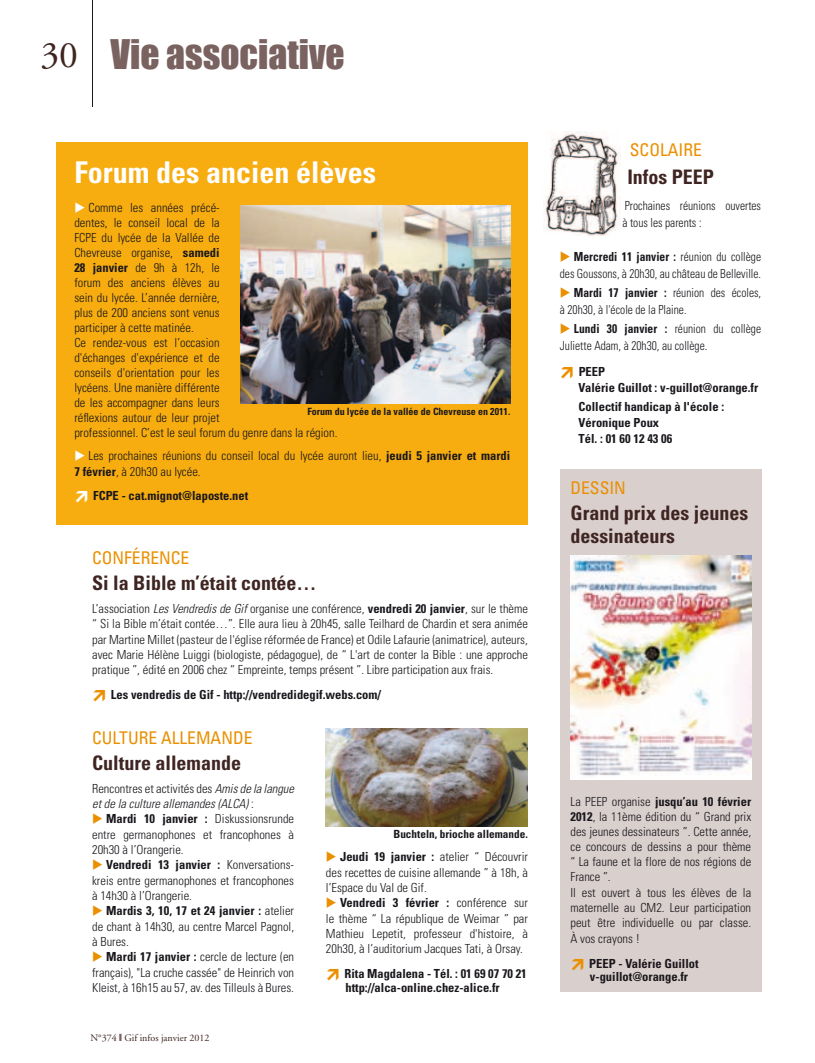
<style>
.page{position:relative;width:815px;height:1063px;background:#fff}
.page>*{position:absolute;margin:0;border:0;box-sizing:border-box;transform-origin:0 0}
.t1{font:37.5px "Impact";color:#796260}
.t2{font:700 condensed 30px "Univers LT";color:#fff}
.t3{font:700 condensed 20px/22.6px "Univers LT";color:#3f2521}
.t4{font:condensed 17.5px "Univers LT";color:#ea9000}
.t5{font:300 condensed 12.5px/15.4px "Univers LT";color:#1a171c;text-align:justify}
.t6{font:700 condensed 12.5px/15.8px "Univers LT";color:#1a171c}
.t7{font:300 condensed 12.5px/17px "Univers LT";color:#1a171c;scale:.92 1}
.t8{font:italic 300 condensed 12.5px/15.4px "Univers LT";color:#1a171c}
.t9{font:700 condensed 11.25px "Univers LT";color:#1a171c}
.t10{font:700 condensed 10px "Univers LT";color:#1a171c}
.t11{font:10px "Adobe Garamond LT";color:#3f2521}
.s1{font-family:"Adobe Garamond LT";color:#3f2521}
.s2{color:#fff}
.s3{font-weight:700}
.s4{font-style:italic}
.s5{font-style:normal}
.s6{color:#ea9000}
.s7{font-family:"Monotype Sorts";color:#796260}
</style>
<div class="page">
<hr style="left:92px;top:0;width:1px;height:106px;background:#1a171c">
<div style="left:57px;top:142px;width:471px;height:382px;background:#f7ad0f"></div>
<img style="left:241px;top:206px;width:269px;height:198px">
<div style="left:560px;top:469px;width:202px;height:523px;background:#d9cfcd"></div>
<img style="left:543px;top:131px;width:78px;height:105px">
<img style="left:570px;top:555px;width:181px;height:225px">
<img style="left:326px;top:729px;width:202px;height:97px">
<h1 class="t1" style="left:40px;top:31px;width:306px"><span class="s1">30</span> Vie associative</h1>
<h2 class="t2" style="left:74px;top:154px;width:303px">Forum des ancien élèves</h2>
<p class="t5" style="left:74px;top:201px;width:265px;line-height:15px;text-align:left"><span class="s2">◆</span> Comme les années précé-<br>dentes, le conseil local de la<br>FCPE du lycée de la Vallée de<br>Chevreuse organise, <span class="s3">samedi<br>28 janvier</span> de 9h à 12h, le<br>forum des anciens élèves au<br>sein du lycée. L’année dernière,<br>plus de 200 anciens sont venus<br>participer à cette matinée.<br>Ce rendez-vous est l’occasion<br>d'échanges d'expérience et de<br>conseils d'orientation pour les<br>lycéens. Une manière différente<br>de les accompagner dans leurs<br>réflexions autour de leur projet<br>professionnel. C’est le seul forum du genre dans la région.</p>
<p class="t5" style="left:74px;top:447px;width:437px;line-height:16.2px"><span class="s2">◆</span> Les prochaines réunions du conseil local du lycée auront lieu, <span class="s3">jeudi 5 janvier et mardi<br>7 février</span>, à 20h30 au lycée.</p>
<p class="t6" style="left:93px;top:488px;width:157px">FCPE - cat.mignot@laposte.net</p>
<p class="t10" style="left:308px;top:406px;width:204px">Forum du lycée de la vallée de Chevreuse en 2011.</p>
<h3 class="t4" style="left:92px;top:547px;width:99px">CONFÉRENCE</h3>
<h3 class="t3" style="left:92px;top:572px;width:226px">Si la Bible m’était contée…</h3>
<p class="t5" style="left:92px;top:601px;width:437px">L’association <span class="s4">Les Vendredis de Gif</span> organise une conférence, <span class="s3">vendredi 20 janvier</span>, sur le thème “ Si la Bible m’était contée…”. Elle aura lieu à 20h45, salle Teilhard de Chardin et sera animée par Martine Millet (pasteur de l'église réformée de France) et Odile Lafaurie (animatrice), auteurs, avec Marie Hélène Luiggi (biologiste, pédagogue), de “ L'art de conter la Bible : une approche pratique ”, édité en 2006 chez “ Empreinte, temps présent ”. Libre participation aux frais.</p>
<p class="t6" style="left:111px;top:687px;width:272px">Les vendredis de Gif - http://vendredidegif.webs.com/</p>
<h3 class="t4" style="left:92px;top:727px;width:162px">CULTURE ALLEMANDE</h3>
<h3 class="t3" style="left:92px;top:752px;width:150px">Culture allemande</h3>
<p class="t8" style="left:92px;top:781px;width:203px"><span class="s5">Rencontres et activités des</span> Amis de la langue et de la culture allemandes (ALCA) <span class="s5">:</span></p>
<p class="t5" style="left:92px;top:811px;width:203px"><span class="s6">◆</span> <span class="s3">Mardi 10 janvier :</span> Diskussionsrunde entre germanophones et francophones à 20h30 à l’Orangerie.</p>
<p class="t5" style="left:92px;top:857px;width:203px"><span class="s6">◆</span> <span class="s3">Vendredi 13 janvier :</span> Konversations&shy;kreis entre germanophones et francophones à 14h30 à l’Orangerie.</p>
<p class="t5" style="left:92px;top:903px;width:203px"><span class="s6">◆</span> <span class="s3">Mardis 3, 10, 17 et 24 janvier :</span> atelier de chant à 14h30, au centre Marcel Pagnol, à Bures.</p>
<p class="t5" style="left:92px;top:949px;width:204px"><span class="s6">◆</span> <span class="s3">Mardi 17 janvier :</span> cercle de lecture (en français), "La cruche cassée" de Heinrich von Kleist, à 16h15 au 57, av. des Tilleuls à Bures.</p>
<p class="t11" style="left:90px;top:1032px;width:121px">N°374 <span class="s7">y</span> Gif infos janvier 2012</p>
<p class="t9" style="left:393px;top:827px;width:136px">Buchteln, brioche allemande.</p>
<p class="t5" style="left:326px;top:849px;width:203px"><span class="s6">◆</span> <span class="s3">Jeudi 19 janvier :</span> atelier “ Découvrir des recettes de cuisine allemande ” à 18h, à l’Espace du Val de Gif.</p>
<p class="t5" style="left:326px;top:895px;width:203px"><span class="s6">◆</span> <span class="s3">Vendredi 3 février :</span> conférence sur le thème “ La république de Weimar ” par Mathieu Lepetit, professeur d'histoire, à 20h30, à l’auditorium Jacques Tati, à Orsay.</p>
<p class="t6" style="left:345px;top:966px;width:184px;line-height:14.1px">Rita Magdalena - Tél. : 01 69 07 70 21 http://alca-online.chez-alice.fr</p>
<h3 class="t4" style="left:630px;top:138px;width:73px">SCOLAIRE</h3>
<h3 class="t3" style="left:627px;top:165px;width:88px">Infos PEEP</h3>
<p class="t7" style="left:622px;top:197px;width:152px">Prochaines réunions ouvertes à tous les parents :</p>
<p class="t7" style="left:560px;top:248px;width:220px"><span class="s6">◆</span> <span class="s3">Mercredi 11 janvier :</span> réunion du collège des Goussons, à 20h30, au château de Belleville.</p>
<p class="t7" style="left:560px;top:284px;width:220px"><span class="s6">◆</span> <span class="s3">Mardi 17 janvier :</span> réunion des écoles, à 20h30, à l'école de la Plaine.</p>
<p class="t7" style="left:560px;top:320px;width:220px"><span class="s6">◆</span> <span class="s3">Lundi 30 janvier :</span> réunion du collège<br>Juliette Adam, à 20h30, au collège.</p>
<p class="t6" style="left:579px;top:364px;width:181px">PEEP<br>Valérie Guillot : v-guillot@orange.fr</p>
<p class="t6" style="left:579px;top:399px;width:147px">Collectif handicap à l'école :<br>Véronique Poux<br>Tél. : 01 60 12 43 06</p>
<h3 class="t4" style="left:570px;top:477px;width:57px">DESSIN</h3>
<h3 class="t3" style="left:570px;top:502px;width:179px">Grand prix des jeunes dessinateurs</h3>
<p class="t5" style="left:570px;top:794px;width:182px;text-align:left">La PEEP organise <span class="s3">jusqu’au 10 février 2012</span>, la 11ème édition du “ Grand prix des jeunes dessinateurs ”. Cette année, ce concours de dessins a pour thème “ La faune et la flore de nos régions de France ”.<br>Il est ouvert à tous les élèves de la maternelle au CM2. Leur participation peut être individuelle ou par classe.</p>
<p class="t5" style="left:570px;top:931px;width:71px">à vos crayons !</p>
<p class="t6" style="left:589px;top:956px;width:111px;line-height:13.9px">PEEP - Valérie Guillot v-guillot@orange.fr</p>
</div>
